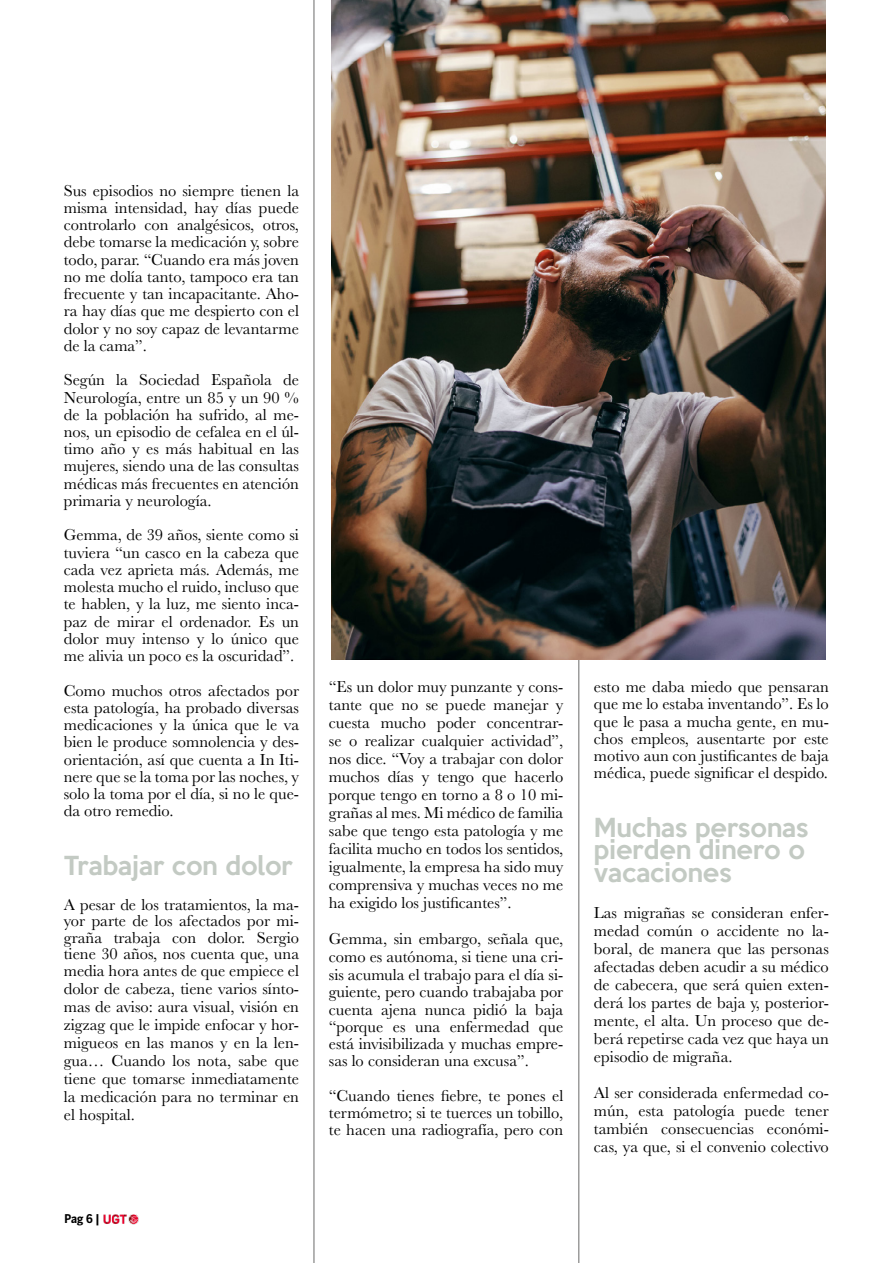
<style>
.page{position:relative;width:893px;height:1263px;background:#fff}
.page>*{position:absolute;margin:0;border:0;box-sizing:border-box;transform-origin:0 0}
.t1{font:500 24px/22.5px "Keep Calm";color:#c3cac3}
.t2{font:16.5px/17.2px "Baskerville";color:#000;text-align:justify}
.t3{font:700 condensed 12px "Benton Sans";color:#000}
</style>
<div class="page">
<img style="left:103px;top:1214px;width:36px;height:11px">
<hr style="left:314px;top:0;width:1px;height:1263px;background:#6b6b6a">
<hr style="left:579px;top:0;width:1px;height:1263px;background:#6b6b6a">
<img style="left:332px;top:0;width:493px;height:660px">
<p class="t2" style="left:64px;top:182px;width:237px">Sus episodios no siempre tienen la misma intensidad, hay días puede controlarlo con analgésicos, otros, debe tomarse la medicación y, sobre todo, parar. “Cuando era más joven no me dolía tanto, tampoco era tan frecuente y tan incapacitante. Aho&shy;ra hay días que me despierto con el dolor y no soy capaz de levantarme de la cama”.</p>
<p class="t2" style="left:64px;top:371px;width:237px">Según la Sociedad Española de Neurología, entre un 85 y un 90 % de la población ha sufrido, al me&shy;nos, un episodio de cefalea en el úl&shy;timo año y es más habitual en las mujeres, siendo una de las consultas médicas más frecuentes en atención primaria y neurología.</p>
<p class="t2" style="left:64px;top:527px;width:237px">Gemma, de 39 años, siente como si tuviera “un casco en la cabeza que cada vez aprieta más. Además, me molesta mucho el ruido, incluso que te hablen, y la luz, me siento inca&shy;paz de mirar el ordenador. Es un dolor muy intenso y lo único que me alivia un poco es la oscuridad”.</p>
<p class="t2" style="left:64px;top:682px;width:237px">Como muchos otros afectados por esta patología, ha probado diversas medicaciones y la única que le va bien le produce somnolencia y des&shy;orientación, así que cuenta a In Iti&shy;nere que se la toma por las noches, y solo la toma por el día, si no le que&shy;da otro remedio.</p>
<h1 class="t1" style="left:64px;top:852px;width:231px">Trabajar con dolor</h1>
<p class="t2" style="left:64px;top:896px;width:237px;line-height:16.5px">A pesar de los tratamientos, la ma&shy;yor parte de los afectados por mi&shy;graña trabaja con dolor. Sergio tiene 30 años, nos cuenta que, una media hora antes de que empiece el</p>
<p class="t2" style="left:64px;top:979px;width:237px;line-height:18px">dolor de cabeza, tiene varios sínto&shy;mas de aviso: aura visual, visión en zigzag que le impide enfocar y hor&shy;migueos en las manos y en la len&shy;gua… Cuando los nota, sabe que tiene que tomarse inmediatamente la medicación para no terminar en el hospital.</p>
<p class="t2" style="left:329px;top:678px;width:236px;line-height:18px">“Es un dolor muy punzante y cons&shy;tante que no se puede manejar y cuesta mucho poder concentrar&shy;se o realizar cualquier actividad”, nos dice. “Voy a trabajar con dolor muchos días y tengo que hacerlo porque tengo en torno a 8 o 10 mi&shy;grañas al mes. Mi médico de familia sabe que tengo esta patología y me facilita mucho en todos los sentidos, igualmente, la empresa ha sido muy comprensiva y muchas veces no me ha exigido los justificantes”.</p>
<p class="t2" style="left:329px;top:930px;width:236px">Gemma, sin embargo, señala que, como es autónoma, si tiene una cri&shy;sis acumula el trabajo para el día si&shy;guiente, pero cuando trabajaba por cuenta ajena nunca pidió la baja “porque es una enfermedad que está invisibilizada y muchas empre&shy;sas lo consideran una excusa”.</p>
<p class="t2" style="left:329px;top:1087px;width:236px">“Cuando tienes fiebre, te pones el termómetro; si te tuerces un tobillo, te hacen una radiografía, pero con</p>
<p class="t3" style="left:64px;top:1212px;width:37px">Pag 6 |</p>
<p class="t2" style="left:594px;top:678px;width:236px">esto me daba miedo que pensaran que me lo estaba inventando”. Es lo que le pasa a mucha gente, en mu&shy;chos empleos, ausentarte por este motivo aun con justificantes de baja médica, puede significar el despido.</p>
<h1 class="t1" style="left:594px;top:814px;width:216px">Muchas personas pierden dinero o vacaciones</h1>
<p class="t2" style="left:594px;top:904px;width:236px;line-height:18px">Las migrañas se consideran enfer&shy;medad común o accidente no la&shy;boral, de manera que las personas afectadas deben acudir a su médico de cabecera, que será quien exten&shy;derá los partes de baja y, posterior&shy;mente, el alta. Un proceso que de&shy;berá repetirse cada vez que haya un episodio de migraña.</p>
<p class="t2" style="left:594px;top:1084px;width:236px;line-height:18px">Al ser considerada enfermedad co&shy;mún, esta patología puede tener también consecuencias económi&shy;cas, ya que, si el convenio colectivo</p>
</div>
